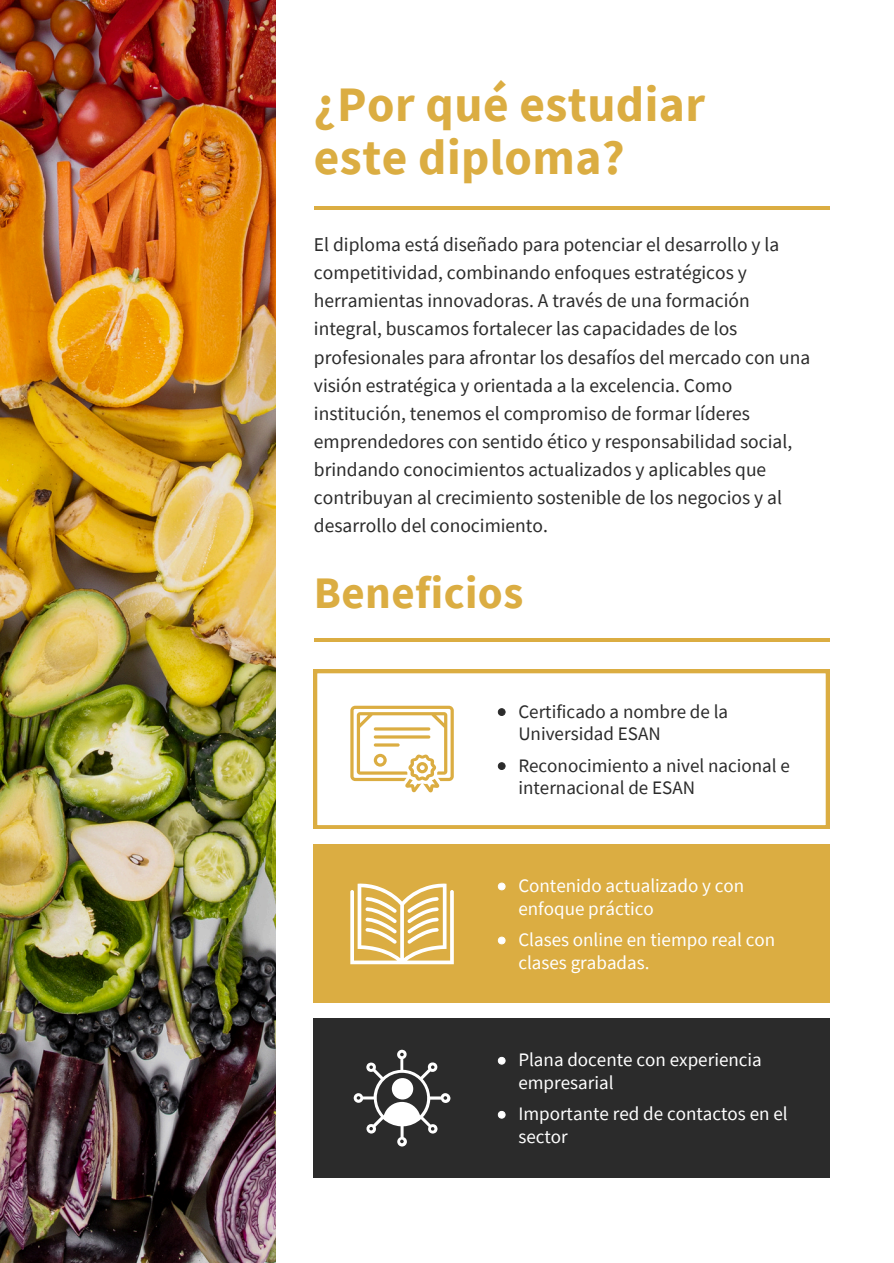
<style>
.page{position:relative;width:894px;height:1263px;background:#fff}
.page>*{position:absolute;margin:0;border:0;box-sizing:border-box;transform-origin:0 0}
.t1{font:700 49.5px/52.9px "Source Sans Pro";letter-spacing:.01em;color:#dbad42}
.t2{font:700 45px "Source Sans Pro";letter-spacing:.01em;color:#dbad42}
.t3{font:19.5px/28.2px "Source Sans Pro";color:#2b2b2b}
.t4{font:19.05px/22.5px "Source Sans Pro";color:#fff}
.t5{font:19.05px/22.5px "Source Sans Pro";color:#2b2b2b}
</style>
<div class="page">
<hr style="left:314px;top:206px;width:515px;height:4px;background:#dbad42">
<img style="left:0;top:0;width:276px;height:1263px">
<svg style="left:314px;top:670px;width:515px;height:158px"></svg>
<svg style="left:350px;top:706px;width:104px;height:86px"></svg>
<hr style="left:314px;top:638px;width:515px;height:4px;background:#dbad42">
<div style="left:314px;top:844px;width:515px;height:159px;background:#dbad42"></div>
<div style="left:314px;top:1019px;width:515px;height:158px;background:#2b2b2b"></div>
<svg style="left:350px;top:883px;width:104px;height:81px"></svg>
<svg style="left:354px;top:1050px;width:96px;height:97px"></svg>
<div style="left:392px;top:1078px;width:21px;height:21px;background:#fff;border-radius:50%"></div>
<svg style="left:498px;top:708px;width:8px;height:8px"></svg>
<svg style="left:498px;top:762px;width:8px;height:8px"></svg>
<svg style="left:498px;top:882px;width:8px;height:9px"></svg>
<svg style="left:498px;top:936px;width:8px;height:9px"></svg>
<svg style="left:498px;top:1057px;width:8px;height:8px"></svg>
<svg style="left:498px;top:1111px;width:8px;height:8px"></svg>
<p class="t1" style="left:314px;top:77px;width:393px">¿Por qué estudiar este diploma?</p>
<p class="t3" style="left:314px;top:230px;width:498px">El diploma está diseñado para potenciar el desarrollo y la competitividad, combinando enfoques estratégicos y herramientas innovadoras. A través de una formación integral, buscamos fortalecer las capacidades de los profesionales para afrontar los desafíos del mercado con una visión estratégica y orientada a la excelencia. Como institución, tenemos el compromiso de formar líderes emprendedores con sentido ético y responsabilidad social, brindando conocimientos actualizados y aplicables que contribuyan al crecimiento sostenible de los negocios y al desarrollo del conocimiento.</p>
<h1 class="t2" style="left:314px;top:564px;width:211px">Beneficios</h1>
<p class="t5" style="left:518px;top:700px;width:211px">Certificado a nombre de la<br>Universidad ESAN</p>
<h1 class="t5" style="left:518px;top:754px;width:273px">Reconocimiento a nivel nacional e internacional de ESAN</h1>
<p class="t4" style="left:518px;top:874px;width:228px">Contenido actualizado y con enfoque práctico</p>
<p class="t4" style="left:518px;top:928px;width:258px">Clases online en tiempo real con clases grabadas.</p>
<p class="t4" style="left:518px;top:1048px;width:245px">Plana docente con experiencia empresarial</p>
<p class="t4" style="left:518px;top:1102px;width:271px">Importante red de contactos en el sector</p>
</div>
